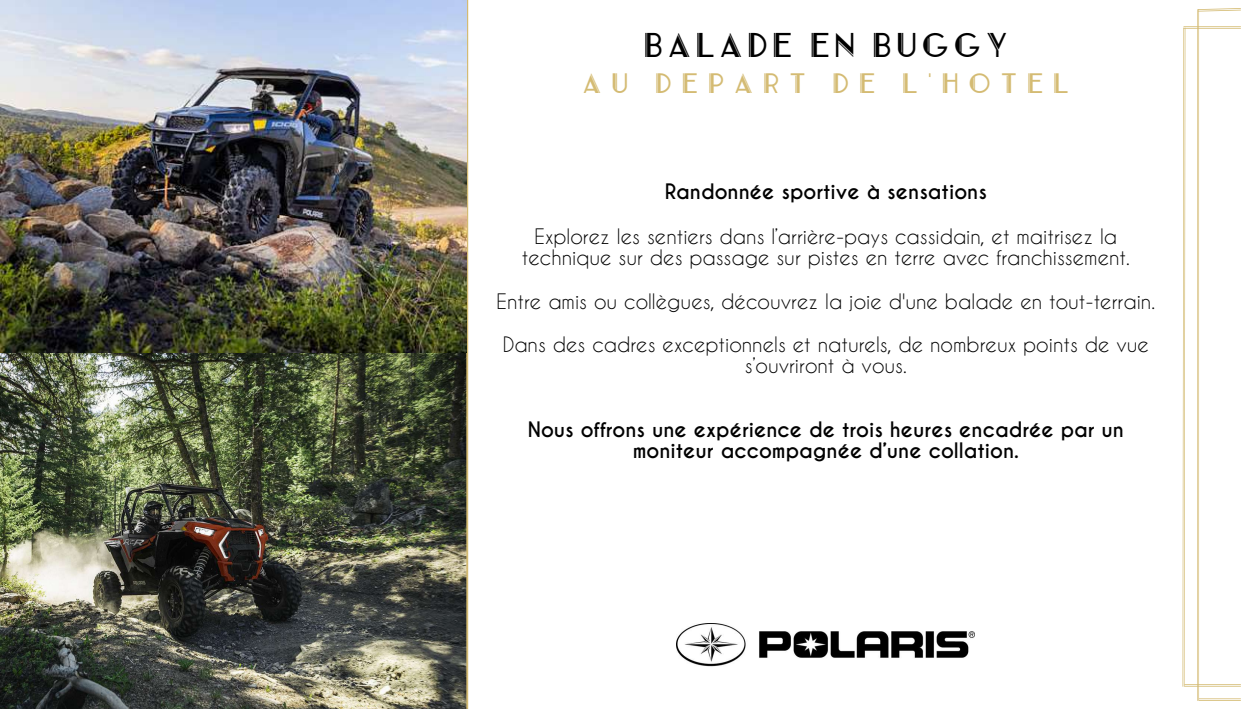
<style>
.page{position:relative;width:1241px;height:709px;background:#fff}
.page>*{position:absolute;margin:0;border:0;box-sizing:border-box;transform-origin:0 0}
.t1{font:34.38px "Cormier Double";letter-spacing:.13em;color:#000}
.t2{font:28.12px "Cormier Double";letter-spacing:.35em;color:#d4bb73}
.t3{font:20px/21.6px "Caviar Dreams";color:#000;text-align:center}
.t4{font:700 20px/21.6px "Caviar Dreams";color:#000;text-align:center}
</style>
<div class="page">
<img style="left:0;top:0;width:466px;height:709px">
<hr style="left:466px;top:0;width:2px;height:709px;background:#d4bb73">
<svg style="left:1182px;top:8px;width:58px;height:693px"></svg>
<img style="left:1px;top:0;width:465px;height:353px">
<img style="left:676px;top:623px;width:298px;height:44px">
<h1 class="t1" style="left:644px;top:26px;width:365px">BALADE EN BUGGY</h1>
<h2 class="t2" style="left:582px;top:67px;width:488px">AU DEPART DE L'HOTEL</h2>
<p class="t4" style="left:664px;top:181px;width:323px">Randonnée sportive à sensations</p>
<p class="t3" style="left:522px;top:225px;width:609px">Explorez les sentiers dans l’arrière-pays cassidain, et maitrisez la technique sur des passage sur pistes en terre avec franchissement.</p>
<p class="t3" style="left:496px;top:279px;width:660px;line-height:43.1px">Entre amis ou collègues, découvrez la joie d'une balade en tout-terrain.<br>Dans des cadres exceptionnels et naturels, de nombreux points de vue</p>
<p class="t3" style="left:745px;top:354px;width:163px">s’ouvriront à vous.</p>
<p class="t4" style="left:527px;top:419px;width:597px">Nous offrons une expérience de trois heures encadrée par un moniteur accompagnée d’une collation.</p>
</div>
